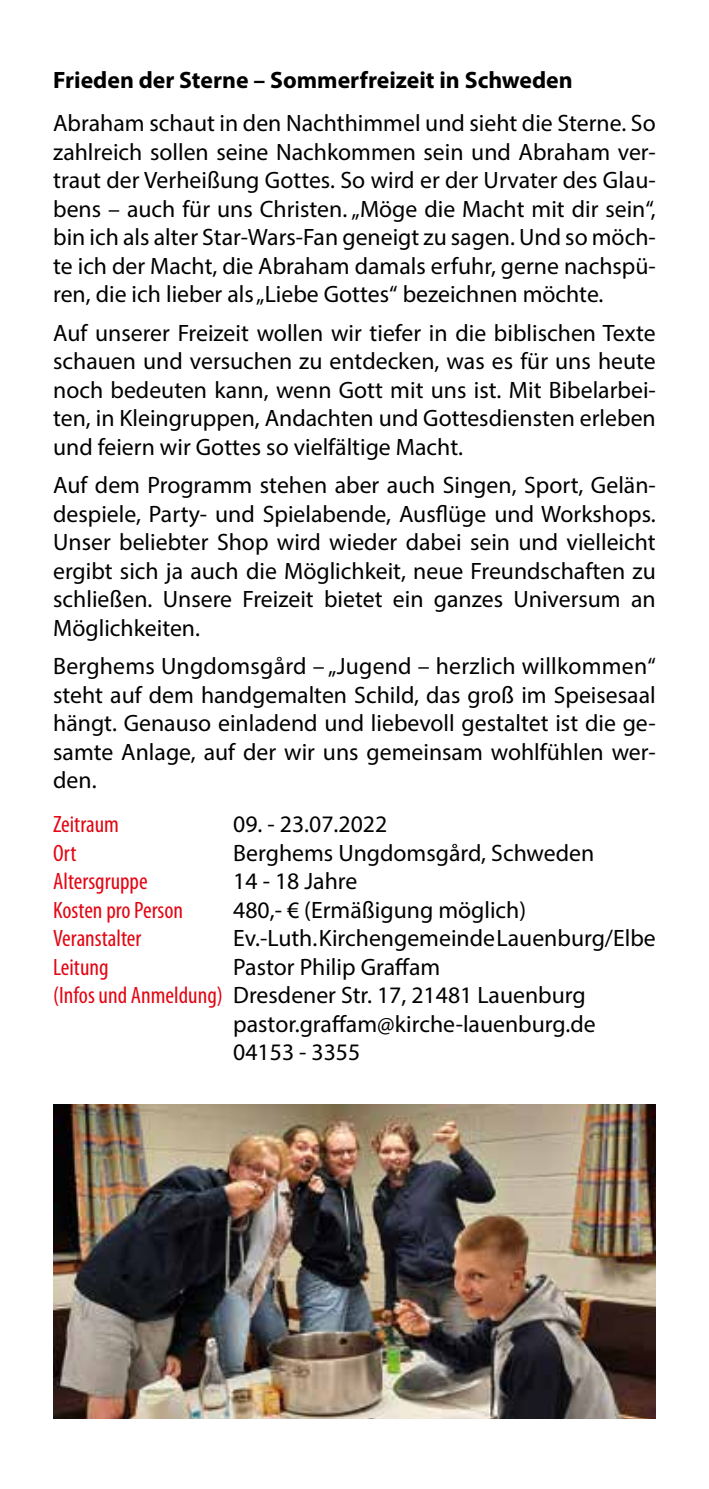
<style>
.page{position:relative;width:709px;height:1489px;background:#fff}
.page>*{position:absolute;margin:0;border:0;box-sizing:border-box;transform-origin:0 0}
.t1{font:23.75px/28.5px "Myriad Pro";color:#000;text-align:justify}
.t2{font:condensed 23.75px "Myriad Pro";color:#e30613}
.t3{font:700 23.75px "Myriad Pro";color:#000}
.s1{font-stretch:condensed;color:#e30613}
</style>
<div class="page">
<img style="left:53px;top:1104px;width:603px;height:314px">
<p class="t3" style="left:53px;top:64px;width:521px">Frieden der Sterne – Sommerfreizeit in Schweden</p>
<p class="t1" style="left:53px;top:108px;width:604px">Abraham schaut in den Nachthimmel und sieht die Sterne. So zahlreich sollen seine Nachkommen sein und Abraham ver&shy;traut der Verheißung Gottes. So wird er der Urvater des Glau&shy;bens – auch für uns Christen. „Möge die Macht mit dir sein“, bin ich als alter Star-Wars-Fan geneigt zu sagen. Und so möch&shy;te ich der Macht, die Abraham damals erfuhr, gerne nachspü&shy;ren, die ich lieber als „Liebe Gottes“ bezeichnen möchte.</p>
<p class="t1" style="left:53px;top:318px;width:604px">Auf unserer Freizeit wollen wir tiefer in die biblischen Texte schauen und versuchen zu entdecken, was es für uns heute noch bedeuten kann, wenn Gott mit uns ist. Mit Bibelarbei&shy;ten, in Kleingruppen, Andachten und Gottesdiensten erleben und feiern wir Gottes so vielfältige Macht.</p>
<p class="t1" style="left:53px;top:470px;width:604px">Auf dem Programm stehen aber auch Singen, Sport, Gelän&shy;despiele, Party- und Spielabende, Ausflüge und Workshops.<br>Unser beliebter Shop wird wieder dabei sein und vielleicht ergibt sich ja auch die Möglichkeit, neue Freundschaften zu schließen. Unsere Freizeit bietet ein ganzes Universum an Möglichkeiten.</p>
<p class="t1" style="left:53px;top:651px;width:604px">Berghems Ungdomsgård – „Jugend – herzlich willkommen“ steht auf dem handgemalten Schild, das groß im Speisesaal hängt. Genauso einladend und liebevoll gestaltet ist die ge&shy;samte Anlage, auf der wir uns gemeinsam wohlfühlen wer&shy;den.</p>
<p class="t2" style="left:53px;top:811px;width:67px">Zeitraum</p>
<p class="t1" style="left:233px;top:809px;width:155px">09. - 23.07.2022</p>
<p class="t2" style="left:53px;top:839px;width:25px">Ort</p>
<p class="t1" style="left:233px;top:837px;width:362px">Berghems Ungdomsgård, Schweden</p>
<p class="t2" style="left:53px;top:868px;width:96px">Altersgruppe</p>
<p class="t1" style="left:233px;top:866px;width:125px">14 - 18 Jahre</p>
<p class="t2" style="left:53px;top:896px;width:131px">Kosten pro Person</p>
<p class="t1" style="left:233px;top:894px;width:294px">480,- € (Ermäßigung möglich)</p>
<p class="t2" style="left:53px;top:925px;width:90px">Veranstalter</p>
<p class="t1" style="left:233px;top:923px;width:424px">Ev.-Luth. Kirchengemeinde Lauenburg/Elbe</p>
<p class="t2" style="left:53px;top:953px;width:57px">Leitung</p>
<p class="t1" style="left:233px;top:951px;width:208px">Pastor Philip Graffam</p>
<p class="t1" style="left:53px;top:980px;width:534px"><span class="s1">(Infos und Anmeldung)</span> Dresdener Str. 17, 21481 Lauenburg</p>
<p class="t1" style="left:233px;top:1008px;width:364px">pastor.graffam@kirche-lauenburg.de</p>
<p class="t1" style="left:233px;top:1037px;width:129px">04153 - 3355</p>
</div>
